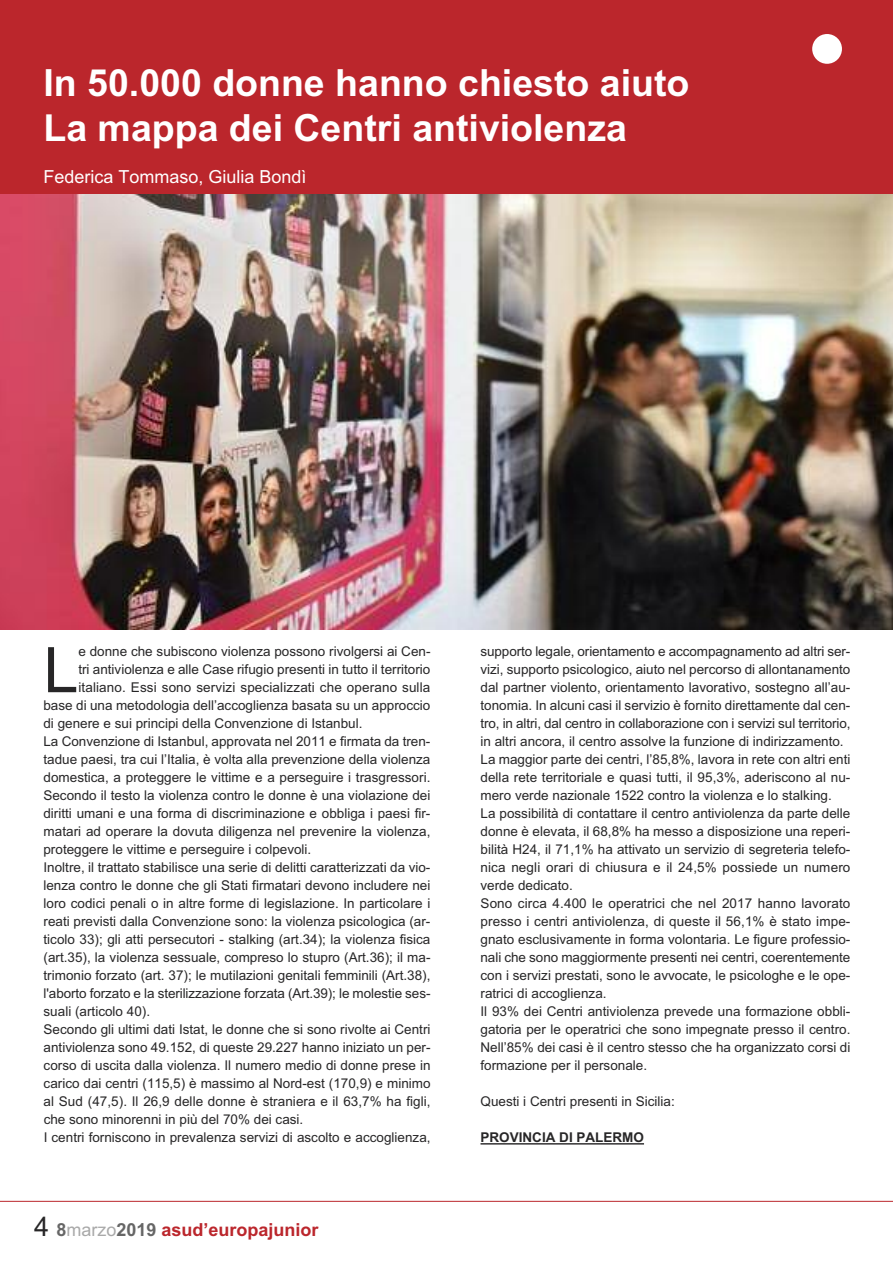
<style>
.page{position:relative;width:893px;height:1263px;background:#fff}
.page>*{position:absolute;margin:0;border:0;box-sizing:border-box;transform-origin:0 0}
.t1{font:62.85px "Arial";color:#272627}
.t2{font:700 37.5px/45px "Arial";color:#fff}
.t3{font:700 18px "Arial";color:#bb262c}
.t4{font:18px "Arial";color:#fff}
.t5{font:13.5px/18px "Arial";color:#272627}
.t6{font:700 13.5px "Arial";color:#272627}
.s1{font-weight:400;font-size:27px;color:#272627}
.s2{color:#666}
.s3{font-weight:400;color:#a9a9a9}
</style>
<div class="page">
<div style="left:0;top:0;width:893px;height:194px;background:#bb262c"></div>
<div style="left:812px;top:34px;width:30px;height:30px;background:#fff;border-radius:50%"></div>
<hr style="left:480px;top:1143px;width:164px;height:1px;background:#272627">
<img style="left:0;top:194px;width:893px;height:435px">
<hr style="left:0;top:1201px;width:893px;height:1px;background:#bb262c">
<h2 class="t2" style="left:43px;top:60px;width:647px">In 50.000 donne hanno chiesto aiuto<br>La mappa dei Centri antiviolenza</h2>
<h3 class="t4" style="left:43px;top:167px;width:265px">Federica Tommaso, Giulia Bondì</h3>
<h1 class="t1" style="left:43px;top:634px;width:36px">L</h1>
<p class="t5" style="left:78px;top:642px;width:354px">e donne che subiscono violenza possono rivolgersi ai Cen-</p>
<p class="t5" style="left:78px;top:660px;width:354px">tri antiviolenza e alle Case rifugio presenti in tutto il territorio</p>
<p class="t5" style="left:78px;top:678px;width:354px">italiano. Essi sono servizi specializzati che operano sulla</p>
<p class="t5" style="left:43px;top:696px;width:388px">base di una metodologia dell’accoglienza basata su un approccio</p>
<p class="t5" style="left:43px;top:714px;width:320px">di genere e sui principi della Convenzione di Istanbul.</p>
<p class="t5" style="left:43px;top:732px;width:388px">La Convenzione di Istanbul, approvata nel 2011 e firmata da tren-</p>
<p class="t5" style="left:43px;top:750px;width:388px">tadue paesi, tra cui l’Italia, è volta alla prevenzione della violenza</p>
<p class="t5" style="left:43px;top:768px;width:388px">domestica, a proteggere le vittime e a perseguire i trasgressori.</p>
<p class="t5" style="left:43px;top:786px;width:388px">Secondo il testo la violenza contro le donne è una violazione dei</p>
<p class="t5" style="left:43px;top:804px;width:388px">diritti umani e una forma di discriminazione e obbliga i paesi fir-</p>
<p class="t5" style="left:43px;top:822px;width:388px">matari ad operare la dovuta diligenza nel prevenire la violenza,</p>
<p class="t5" style="left:43px;top:840px;width:269px">proteggere le vittime e perseguire i colpevoli.</p>
<p class="t5" style="left:43px;top:858px;width:388px">Inoltre, il trattato stabilisce una serie di delitti caratterizzati da vio-</p>
<p class="t5" style="left:43px;top:876px;width:388px">lenza contro le donne che gli Stati firmatari devono includere nei</p>
<p class="t5" style="left:44px;top:894px;width:388px">loro codici penali o in altre forme di legislazione. In particolare i</p>
<p class="t5" style="left:44px;top:912px;width:388px">reati previsti dalla Convenzione sono: la violenza psicologica (ar-</p>
<p class="t5" style="left:44px;top:930px;width:388px">ticolo 33); gli atti persecutori - stalking (art.34); la violenza fisica</p>
<p class="t5" style="left:44px;top:948px;width:388px">(art.35), la violenza sessuale, compreso lo stupro (Art.36); il ma-</p>
<p class="t5" style="left:44px;top:966px;width:388px">trimonio forzato (art. 37); le mutilazioni genitali femminili (Art.38),</p>
<p class="t5" style="left:44px;top:984px;width:388px">l'aborto forzato e la sterilizzazione forzata (Art.39); le molestie ses-</p>
<p class="t5" style="left:44px;top:1002px;width:108px">suali (articolo 40).</p>
<p class="t5" style="left:44px;top:1020px;width:388px">Secondo gli ultimi dati Istat, le donne che si sono rivolte ai Centri</p>
<p class="t5" style="left:44px;top:1038px;width:388px">antiviolenza sono 49.152, di queste 29.227 hanno iniziato un per-</p>
<p class="t5" style="left:44px;top:1056px;width:388px">corso di uscita dalla violenza. Il numero medio di donne prese in</p>
<p class="t5" style="left:44px;top:1074px;width:388px">carico dai centri (115,5) è massimo al Nord-est (170,9) e minimo</p>
<p class="t5" style="left:44px;top:1092px;width:388px">al Sud (47,5). Il 26,9 delle donne è straniera e il 63,7% ha figli,</p>
<p class="t5" style="left:44px;top:1110px;width:261px">che sono minorenni in più del 70% dei casi.</p>
<p class="t5" style="left:44px;top:1128px;width:388px">I centri forniscono in prevalenza servizi di ascolto e accoglienza,</p>
<h3 class="t3" style="left:34px;top:1219px;width:286px"><span class="s1">4</span> <span class="s2">8</span><span class="s3">marzo</span><span class="s2">2019</span> asud’europajunior</h3>
<p class="t5" style="left:480px;top:642px;width:371px">supporto legale, orientamento e accompagnamento ad altri ser&shy;vizi, supporto psicologico, aiuto nel percorso di allontanamento dal partner violento, orientamento lavorativo, sostegno all’au&shy;tonomia. In alcuni casi il servizio è fornito direttamente dal cen&shy;tro, in altri, dal centro in collaborazione con i servizi sul territorio, in altri ancora, il centro assolve la funzione di indirizzamento.<br>La maggior parte dei centri, l’85,8%, lavora in rete con altri enti della rete territoriale e quasi tutti, il 95,3%, aderiscono al nu&shy;mero verde nazionale 1522 contro la violenza e lo stalking.<br>La possibilità di contattare il centro antiviolenza da parte delle donne è elevata, il 68,8% ha messo a disposizione una reperi&shy;bilità H24, il 71,1% ha attivato un servizio di segreteria telefo&shy;nica negli orari di chiusura e il 24,5% possiede un numero verde dedicato.<br>Sono circa 4.400 le operatrici che nel 2017 hanno lavorato presso i centri antiviolenza, di queste il 56,1% è stato impe&shy;gnato esclusivamente in forma volontaria. Le figure professio&shy;nali che sono maggiormente presenti nei centri, coerentemente con i servizi prestati, sono le avvocate, le psicologhe e le ope&shy;ratrici di accoglienza.<br>Il 93% dei Centri antiviolenza prevede una formazione obbli&shy;gatoria per le operatrici che sono impegnate presso il centro.<br>Nell’85% dei casi è il centro stesso che ha organizzato corsi di formazione per il personale.</p>
<p class="t5" style="left:480px;top:1092px;width:196px">Questi i Centri presenti in Sicilia:</p>
<p class="t6" style="left:480px;top:1130px;width:165px">PROVINCIA DI PALERMO</p>
</div>
